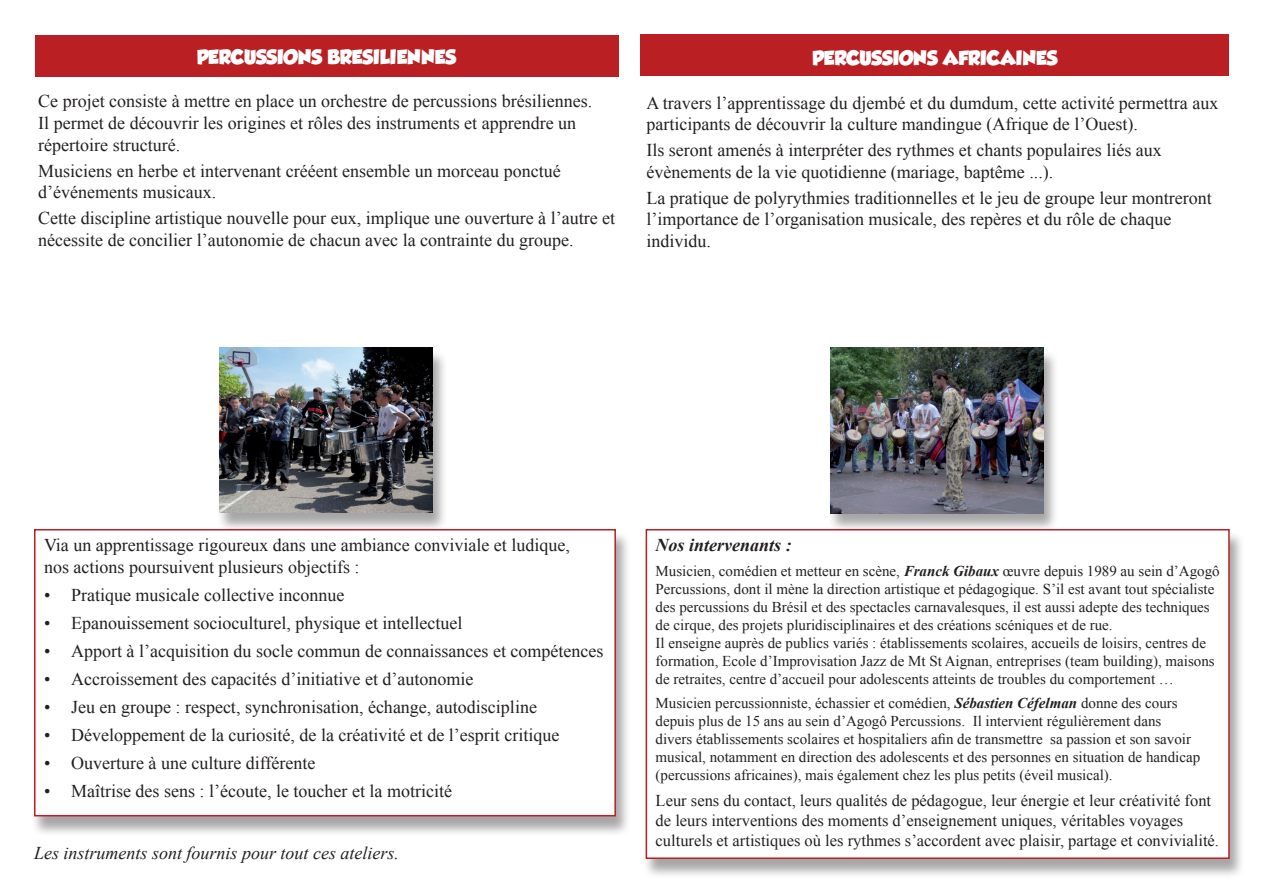
<style>
.page{position:relative;width:1263px;height:893px;background:#fff}
.page>*{position:absolute;margin:0;border:0;box-sizing:border-box;transform-origin:0 0}
.t1{font:18px/21.6px "Times New Roman";color:#231f20}
.t2{font:italic 18px "Times New Roman";color:#231f20}
.t3{font:18px "GROBOLD";color:#fff}
.t4{font:italic 700 18px "Times New Roman";color:#231f20}
.t5{font:16.5px/19.8px "Times New Roman";color:#231f20}
.t6{font:15px/18px "Times New Roman";color:#231f20}
.s1{font-weight:700;font-style:italic}
</style>
<div class="page">
<div style="left:35px;top:35px;width:584px;height:42px;background:#b91f23"></div>
<div style="left:641px;top:34px;width:588px;height:42px;background:#b91f23"></div>
<div style="left:827px;top:349px;width:231px;height:183px;background:#231f20;opacity:.4"></div>
<img style="left:831px;top:347px;width:212px;height:166px">
<div style="left:217px;top:349px;width:230px;height:183px;background:#231f20;opacity:.4"></div>
<img style="left:220px;top:347px;width:212px;height:165px">
<div style="left:31px;top:530px;width:600px;height:306px;background:#231f20;opacity:.4"></div>
<div style="left:35px;top:530px;width:580px;height:286px;background:#fff"></div>
<div style="left:34px;top:529px;width:582px;height:287px;border:2px solid #b91f23"></div>
<div style="left:642px;top:530px;width:603px;height:349px;background:#231f20;opacity:.4"></div>
<div style="left:646px;top:530px;width:583px;height:328px;background:#fff"></div>
<div style="left:646px;top:529px;width:584px;height:330px;border:2px solid #b91f23"></div>
<p class="t3" style="left:197px;top:46px;width:261px">PERCUSSIONS BRESILIENNES</p>
<p class="t3" style="left:812px;top:47px;width:247px">PERCUSSIONS AFRICAINES</p>
<p class="t1" style="left:38px;top:90px;width:555px">Ce projet consiste à mettre en place un orchestre de percussions brésiliennes.<br>Il permet de découvrir les origines et rôles des instruments et apprendre un répertoire structuré.</p>
<p class="t1" style="left:38px;top:159px;width:524px">Musiciens en herbe et intervenant crééent ensemble un morceau ponctué d’événements musicaux.</p>
<p class="t1" style="left:38px;top:207px;width:578px">Cette discipline artistique nouvelle pour eux, implique une ouverture à l’autre et nécessite de concilier l’autonomie de chacun avec la contrainte du groupe.</p>
<p class="t1" style="left:646px;top:92px;width:573px">A travers l’apprentissage du djembé et du dumdum, cette activité permettra aux participants de découvrir la culture mandingue (Afrique de l’Ouest).</p>
<p class="t1" style="left:646px;top:139px;width:517px">Ils seront amenés à interpréter des rythmes et chants populaires liés aux évènements de la vie quotidienne (mariage, baptême ...).</p>
<p class="t1" style="left:646px;top:187px;width:567px">La pratique de polyrythmies traditionnelles et le jeu de groupe leur montreront l’importance de l’organisation musicale, des repères et du rôle de chaque individu.</p>
<p class="t1" style="left:44px;top:534px;width:527px">Via un apprentissage rigoureux dans une ambiance conviviale et ludique, nos actions poursuivent plusieurs objectifs :</p>
<p class="t1" style="left:44px;top:584px;width:302px">• Pratique musicale collective inconnue</p>
<p class="t1" style="left:44px;top:612px;width:420px">• Epanouissement socioculturel, physique et intellectuel</p>
<p class="t1" style="left:44px;top:640px;width:561px">• Apport à l’acquisition du socle commun de connaissances et compétences</p>
<p class="t1" style="left:44px;top:668px;width:431px">• Accroissement des capacités d’initiative et d’autonomie</p>
<p class="t1" style="left:44px;top:696px;width:494px">• Jeu en groupe : respect, synchronisation, échange, autodiscipline</p>
<p class="t1" style="left:44px;top:724px;width:517px">• Développement de la curiosité, de la créativité et de l’esprit critique</p>
<p class="t1" style="left:44px;top:752px;width:273px">• Ouverture à une culture différente</p>
<p class="t1" style="left:44px;top:780px;width:409px">• Maîtrise des sens : l’écoute, le toucher et la motricité</p>
<p class="t2" style="left:34px;top:840px;width:367px">Les instruments sont fournis pour tout ces ateliers.</p>
<p class="t4" style="left:656px;top:533px;width:138px">Nos intervenants :</p>
<p class="t6" style="left:656px;top:562px;width:565px">Musicien, comédien et metteur en scène, <span class="s1">Franck Gibaux</span> œuvre depuis 1989 au sein d’Agogô Percussions, dont il mène la direction artistique et pédagogique. S’il est avant tout spécialiste des percussions du Brésil et des spectacles carnavalesques, il est aussi adepte des techniques de cirque, des projets pluridisciplinaires et des créations scéniques et de rue.<br>Il enseigne auprès de publics variés : établissements scolaires, accueils de loisirs, centres de formation, Ecole d’Improvisation Jazz de Mt St Aignan, entreprises (team building), maisons de retraites, centre d’accueil pour adolescents atteints de troubles du comportement …</p>
<p class="t6" style="left:656px;top:694px;width:546px">Musicien percussionniste, échassier et comédien, <span class="s1">Sébastien Céfelman</span> donne des cours depuis plus de 15 ans au sein d’Agogô Percussions. Il intervient régulièrement dans divers établissements scolaires et hospitaliers afin de transmettre sa passion et son savoir musical, notamment en direction des adolescents et des personnes en situation de handicap (percussions africaines), mais également chez les plus petits (éveil musical).</p>
<p class="t5" style="left:656px;top:791px;width:565px">Leur sens du contact, leurs qualités de pédagogue, leur énergie et leur créativité font de leurs interventions des moments d’enseignement uniques, véritables voyages culturels et artistiques où les rythmes s’accordent avec plaisir, partage et convivialité.</p>
</div>
